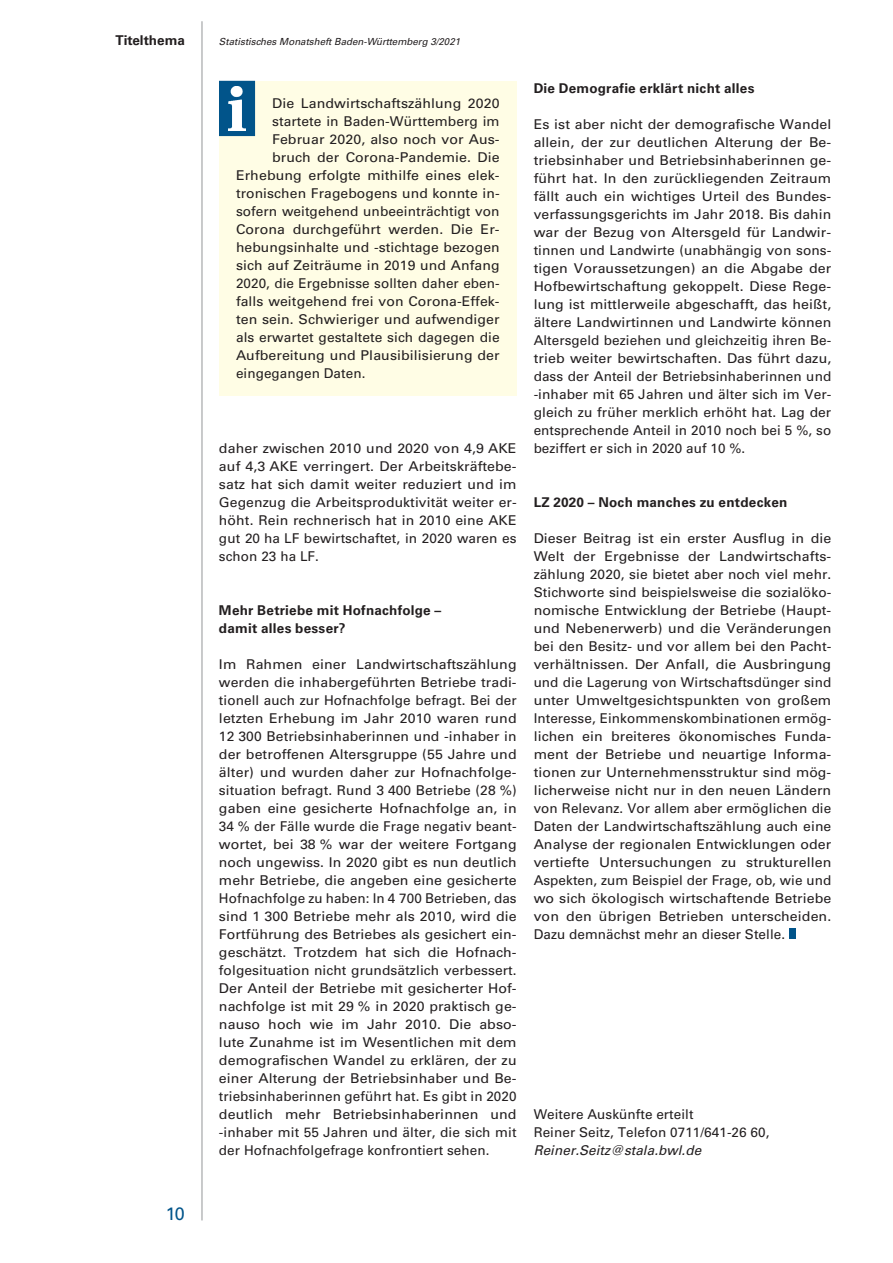
<style>
.page{position:relative;width:893px;height:1263px;background:#fff}
.page>*{position:absolute;margin:0;border:0;box-sizing:border-box;transform-origin:0 0}
.t1{font:18px "Univers";color:#01548a}
.t2{font:13.5px/18px "Univers";letter-spacing:.005em;color:#231f20;text-align:justify;scale:1.05 1}
.t3{font:13.5px/18px "Univers";letter-spacing:.005em;color:#231f20}
.t4{font:700 13.5px/18px "Univers";letter-spacing:.015em;color:#231f20}
.t5{font:13.5px "Univers";letter-spacing:.005em;color:#231f20;scale:1.04 1}
.t6{font:italic 13.5px "Univers";letter-spacing:.005em;color:#231f20}
.t7{font:italic 9.75px "Univers";color:#231f20}
</style>
<div class="page">
<hr style="left:202px;top:21px;width:1px;height:1199px;background:#939598">
<div style="left:789px;top:929px;width:6px;height:10px;background:#01548a"></div>
<div style="left:219px;top:81px;width:298px;height:315px;background:#fffde5"></div>
<div style="left:219px;top:81px;width:36px;height:55px;background:#01548a"></div>
<img style="left:229px;top:86px;width:17px;height:44px">
<p class="t4" style="left:115px;top:31px;width:71px">Titelthema</p>
<p class="t7" style="left:219px;top:35px;width:243px">Statistisches Monatsheft Baden-Württemberg 3/2021</p>
<p class="t2" style="left:272px;top:95px;width:218px">Die Landwirtschaftszählung 2020</p>
<p class="t3" style="left:272px;top:113px;width:229px">startete in Baden-Württemberg im</p>
<p class="t2" style="left:272px;top:131px;width:218px">Februar 2020, also noch vor Aus-</p>
<p class="t2" style="left:272px;top:149px;width:218px">bruch der Corona-Pandemie. Die</p>
<p class="t2" style="left:236px;top:167px;width:251px">Erhebung erfolgte mithilfe eines elek-</p>
<p class="t3" style="left:236px;top:185px;width:264px">tronischen Fragebogens und konnte in-</p>
<p class="t3" style="left:236px;top:203px;width:265px">sofern weitgehend unbeeinträchtigt von</p>
<p class="t2" style="left:236px;top:221px;width:251px">Corona durchgeführt werden. Die Er-</p>
<p class="t3" style="left:236px;top:239px;width:265px">hebungsinhalte und -stichtage bezogen</p>
<p class="t5" style="left:236px;top:258px;width:255px">sich auf Zeiträume in 2019 und Anfang</p>
<p class="t3" style="left:236px;top:275px;width:265px">2020, die Ergebnisse sollten daher eben-</p>
<p class="t5" style="left:236px;top:294px;width:255px">falls weitgehend frei von Corona-Effek-</p>
<p class="t2" style="left:236px;top:311px;width:253px">ten sein. Schwieriger und aufwendiger</p>
<p class="t3" style="left:236px;top:329px;width:265px">als erwartet gestaltete sich dagegen die</p>
<p class="t2" style="left:236px;top:347px;width:253px">Aufbereitung und Plausibilisierung der</p>
<p class="t3" style="left:236px;top:365px;width:131px">eingegangen Daten.</p>
<p class="t2" style="left:219px;top:439px;width:285px">daher zwischen 2010 und 2020 von 4,9 AKE auf 4,3 AKE verringert. Der Arbeitskräftebe&shy;satz hat sich damit weiter reduziert und im Gegenzug die Arbeitsproduktivität weiter er&shy;höht. Rein rechnerisch hat in 2010 eine AKE gut 20 ha LF bewirtschaftet, in 2020 waren es schon 23 ha LF.</p>
<p class="t4" style="left:219px;top:601px;width:224px">Mehr Betriebe mit Hofnachfolge – damit alles besser?</p>
<p class="t2" style="left:219px;top:655px;width:285px">Im Rahmen einer Landwirtschaftszählung werden die inhabergeführten Betriebe tradi&shy;tionell auch zur Hofnachfolge befragt. Bei der letzten Erhebung im Jahr 2010 waren rund 12 300 Betriebsinhaberinnen und -inhaber in der betroffenen Altersgruppe (55 Jahre und älter) und wurden daher zur Hofnachfolge&shy;situation befragt. Rund 3 400 Betriebe (28 %) gaben eine gesicherte Hofnachfolge an, in 34 % der Fälle wurde die Frage negativ beant&shy;wortet, bei 38 % war der weitere Fortgang noch ungewiss. In 2020 gibt es nun deutlich mehr Betriebe, die angeben eine gesicherte Hofnachfolge zu haben: In 4 700 Betrieben, das sind 1 300 Betriebe mehr als 2010, wird die Fortführung des Betriebes als gesichert ein&shy;geschätzt. Trotzdem hat sich die Hofnach&shy;folgesituation nicht grundsätzlich verbessert.<br>Der Anteil der Betriebe mit gesicherter Hof&shy;nachfolge ist mit 29 % in 2020 praktisch ge&shy;nauso hoch wie im Jahr 2010. Die abso&shy;lute Zunahme ist im Wesentlichen mit dem demografischen Wandel zu erklären, der zu einer Alterung der Betriebsinhaber und Be&shy;triebsinhaberinnen geführt hat. Es gibt in 2020 deutlich mehr Betriebsinhaberinnen und -inhaber mit 55 Jahren und älter, die sich mit der Hofnachfolgefrage konfrontiert sehen.</p>
<p class="t4" style="left:534px;top:79px;width:222px">Die Demografie erklärt nicht alles</p>
<p class="t2" style="left:534px;top:115px;width:285px">Es ist aber nicht der demografische Wandel allein, der zur deutlichen Alterung der Be&shy;triebsinhaber und Betriebsinhaberinnen ge&shy;führt hat. In den zurückliegenden Zeitraum fällt auch ein wichtiges Urteil des Bundes&shy;verfassungsgerichts im Jahr 2018. Bis dahin war der Bezug von Altersgeld für Landwir&shy;tinnen und Landwirte (unabhängig von sons&shy;tigen Voraussetzungen) an die Abgabe der Hofbewirtschaftung gekoppelt. Diese Rege&shy;lung ist mittlerweile abgeschafft, das heißt, ältere Landwirtinnen und Landwirte können Altersgeld beziehen und gleichzeitig ihren Be&shy;trieb weiter bewirtschaften. Das führt dazu, dass der Anteil der Betriebsinhaberinnen und -inhaber mit 65 Jahren und älter sich im Ver&shy;gleich zu früher merklich erhöht hat. Lag der entsprechende Anteil in 2010 noch bei 5 %, so beziffert er sich in 2020 auf 10 %.</p>
<p class="t4" style="left:534px;top:493px;width:255px">LZ 2020 – Noch manches zu entdecken</p>
<p class="t2" style="left:534px;top:529px;width:285px">Dieser Beitrag ist ein erster Ausflug in die Welt der Ergebnisse der Landwirtschafts&shy;zählung 2020, sie bietet aber noch viel mehr.<br>Stichworte sind beispielsweise die sozialöko&shy;nomische Entwicklung der Betriebe (Haupt&shy;und Nebenerwerb) und die Veränderungen bei den Besitz- und vor allem bei den Pacht&shy;verhältnissen. Der Anfall, die Ausbringung und die Lagerung von Wirtschaftsdünger sind unter Umweltgesichtspunkten von großem Interesse, Einkommenskombinationen ermög&shy;lichen ein breiteres ökonomisches Funda&shy;ment der Betriebe und neuartige Informa&shy;tionen zur Unternehmensstruktur sind mög&shy;licherweise nicht nur in den neuen Ländern von Relevanz. Vor allem aber ermöglichen die Daten der Landwirtschaftszählung auch eine Analyse der regionalen Entwicklungen oder vertiefte Untersuchungen zu strukturellen Aspekten, zum Beispiel der Frage, ob, wie und wo sich ökologisch wirtschaftende Betriebe von den übrigen Betrieben unterscheiden.<br>Dazu demnächst mehr an dieser Stelle.</p>
<p class="t3" style="left:534px;top:1105px;width:237px">Weitere Auskünfte erteilt<br>Reiner Seitz, Telefon 0711/641-26 60,</p>
<p class="t6" style="left:534px;top:1142px;width:169px">Reiner.Seitz@stala.bwl.de</p>
<h1 class="t1" style="left:166px;top:1203px;width:21px">10</h1>
</div>
